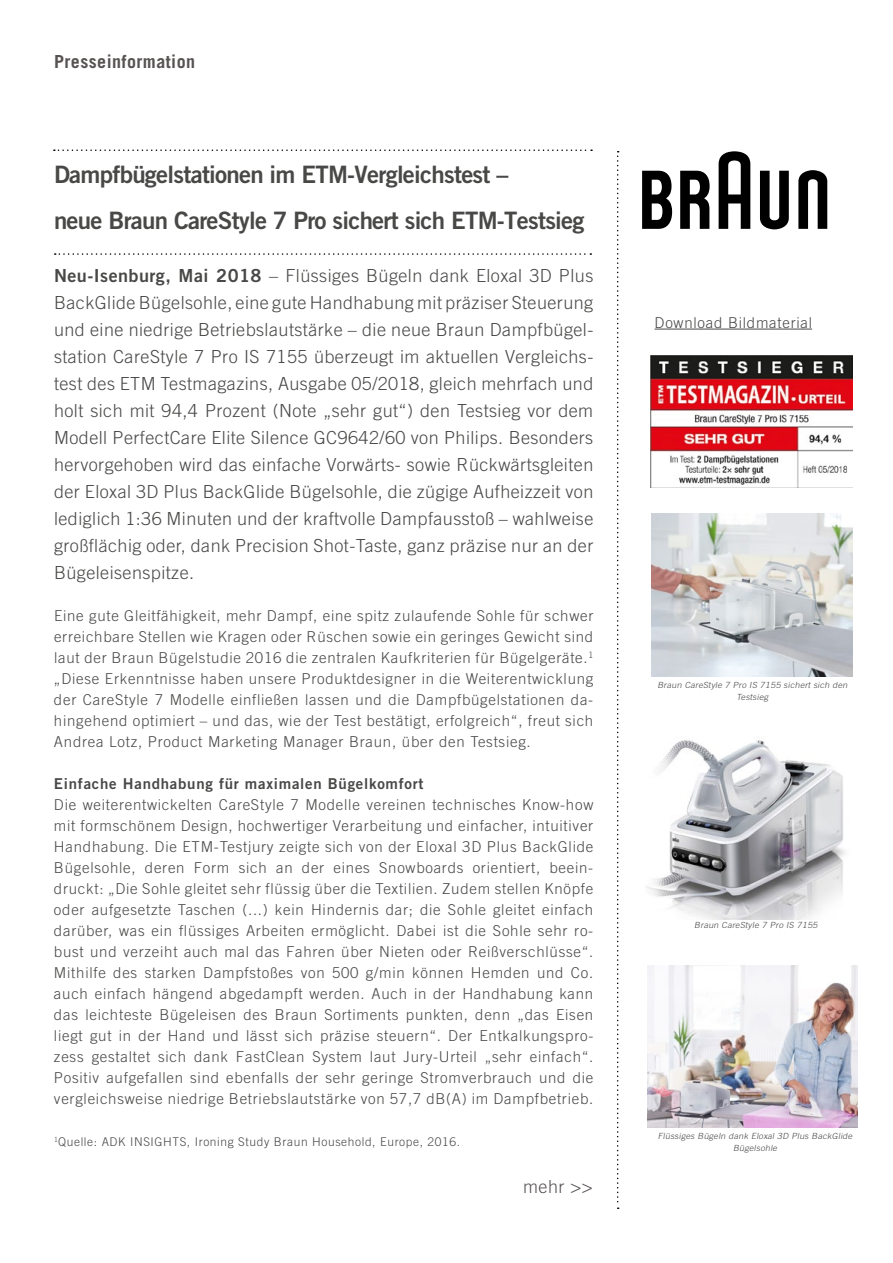
<style>
.page{position:relative;width:893px;height:1263px;background:#fff}
.page>*{position:absolute;margin:0;border:0;box-sizing:border-box;transform-origin:0 0}
.t1{font:24px/46px "Trade Gothic LT Bold Two";letter-spacing:-.03em;color:#484847}
.t2{font:300 18px/27px "Trade Gothic LT";letter-spacing:.025em;color:#484847;text-align:justify}
.t3{font:700 18px "Trade Gothic LT";letter-spacing:.025em;color:#585353}
.t4{font:300 18px "Trade Gothic LT";color:#585353}
.t5{font:300 15px/21px "Trade Gothic LT";letter-spacing:.05em;color:#484847;text-align:justify}
.t6{font:15px "Trade Gothic LT Bold Two";letter-spacing:.05em;color:#484847}
.t7{font:300 12px "Trade Gothic LT";letter-spacing:.05em;color:#484847}
.t8{font:italic 300 8.4px/12px "Trade Gothic LT";color:#484847;text-align:center;scale:1.06 1}
.s1{font-family:"Trade Gothic LT Bold Two";font-weight:400}
</style>
<div class="page">
<svg style="left:642px;top:171px;width:30px;height:58px"></svg>
<svg style="left:680px;top:171px;width:30px;height:58px"></svg>
<svg style="left:719px;top:151px;width:31px;height:78px"></svg>
<svg style="left:760px;top:171px;width:29px;height:58px"></svg>
<svg style="left:798px;top:170px;width:29px;height:59px"></svg>
<svg style="left:54px;top:149px;width:538px;height:2px"></svg>
<svg style="left:55px;top:253px;width:536px;height:2px"></svg>
<svg style="left:617px;top:151px;width:2px;height:1058px"></svg>
<img style="left:652px;top:513px;width:201px;height:163px">
<img style="left:650px;top:355px;width:203px;height:132px">
<hr style="left:655px;top:329px;width:157px;height:1px;background:#484847">
<img style="left:646px;top:740px;width:199px;height:179px">
<img style="left:648px;top:965px;width:209px;height:163px">
<p class="t3" style="left:54px;top:50px;width:143px">Presseinformation</p>
<h1 class="t1" style="left:54px;top:151px;width:532px">Dampfbügelstationen im ETM-Vergleichstest –<br>neue Braun CareStyle 7 Pro sichert sich ETM-Testsieg</h1>
<p class="t2" style="left:54px;top:262px;width:541px"><span class="s1">Neu-Isenburg, Mai 2018</span> – Flüssiges Bügeln dank Eloxal 3D Plus BackGlide Bügelsohle, eine gute Handhabung mit präziser Steuerung und eine niedrige Betriebslautstärke – die neue Braun Dampfbügel&shy;station CareStyle 7 Pro IS 7155 überzeugt im aktuellen Vergleichs&shy;test des ETM Testmagazins, Ausgabe 05/2018, gleich mehrfach und holt sich mit 94,4 Prozent (Note „sehr gut“) den Testsieg vor dem Modell PerfectCare Elite Silence GC9642/60 von Philips. Besonders hervorgehoben wird das einfache Vorwärts- sowie Rückwärtsgleiten der Eloxal 3D Plus BackGlide Bügelsohle, die zügige Aufheizzeit von lediglich 1:36 Minuten und der kraftvolle Dampfausstoß – wahlweise großflächig oder, dank Precision Shot-Taste, ganz präzise nur an der Bügeleisenspitze.</p>
<p class="t5" style="left:54px;top:605px;width:541px">Eine gute Gleitfähigkeit, mehr Dampf, eine spitz zulaufende Sohle für schwer erreichbare Stellen wie Kragen oder Rüschen sowie ein geringes Gewicht sind laut der Braun Bügelstudie 2016 die zentralen Kaufkriterien für Bügelgeräte.<sup>1 </sup>„Diese Erkenntnisse haben unsere Produktdesigner in die Weiterentwicklung der CareStyle 7 Modelle einfließen lassen und die Dampfbügelstationen da&shy;hingehend optimiert – und das, wie der Test bestätigt, erfolgreich“, freut sich Andrea Lotz, Product Marketing Manager Braun, über den Testsieg.</p>
<p class="t6" style="left:54px;top:774px;width:371px">Einfache Handhabung für maximalen Bügelkomfort</p>
<p class="t5" style="left:54px;top:794px;width:541px">Die weiterentwickelten CareStyle 7 Modelle vereinen technisches Know-how mit formschönem Design, hochwertiger Verarbeitung und einfacher, intuitiver Handhabung. Die ETM-Testjury zeigte sich von der Eloxal 3D Plus BackGlide Bügelsohle, deren Form sich an der eines Snowboards orientiert, beein&shy;druckt: „Die Sohle gleitet sehr flüssig über die Textilien. Zudem stellen Knöpfe oder aufgesetzte Taschen (...) kein Hindernis dar; die Sohle gleitet einfach darüber, was ein flüssiges Arbeiten ermöglicht. Dabei ist die Sohle sehr ro&shy;bust und verzeiht auch mal das Fahren über Nieten oder Reißverschlüsse“.<br>Mithilfe des starken Dampfstoßes von 500 g/min können Hemden und Co. auch einfach hängend abgedampft werden. Auch in der Handhabung kann das leichteste Bügeleisen des Braun Sortiments punkten, denn „das Eisen liegt gut in der Hand und lässt sich präzise steuern“. Der Entkalkungspro&shy;zess gestaltet sich dank FastClean System laut Jury-Urteil „sehr einfach“.<br>Positiv aufgefallen sind ebenfalls der sehr geringe Stromverbrauch und die vergleichsweise niedrige Betriebslautstärke von 57,7 dB(A) im Dampfbetrieb.</p>
<p class="t7" style="left:54px;top:1135px;width:408px"><sup>1</sup>Quelle: ADK INSIGHTS, Ironing Study Braun Household, Europe, 2016.</p>
<p class="t4" style="left:523px;top:1176px;width:71px">mehr &gt;&gt;</p>
<p class="t5" style="left:655px;top:312px;width:159px">Download Bildmaterial</p>
<p class="t8" style="left:657px;top:679px;width:183px">Braun CareStyle 7 Pro IS 7155 sichert sich den<br>Testsieg</p>
<p class="t8" style="left:694px;top:919px;width:119px">Braun CareStyle 7 Pro IS 7155</p>
<p class="t8" style="left:658px;top:1130px;width:187px">Flüssiges Bügeln dank Eloxal 3D Plus BackGlide<br>Bügelsohle</p>
</div>
